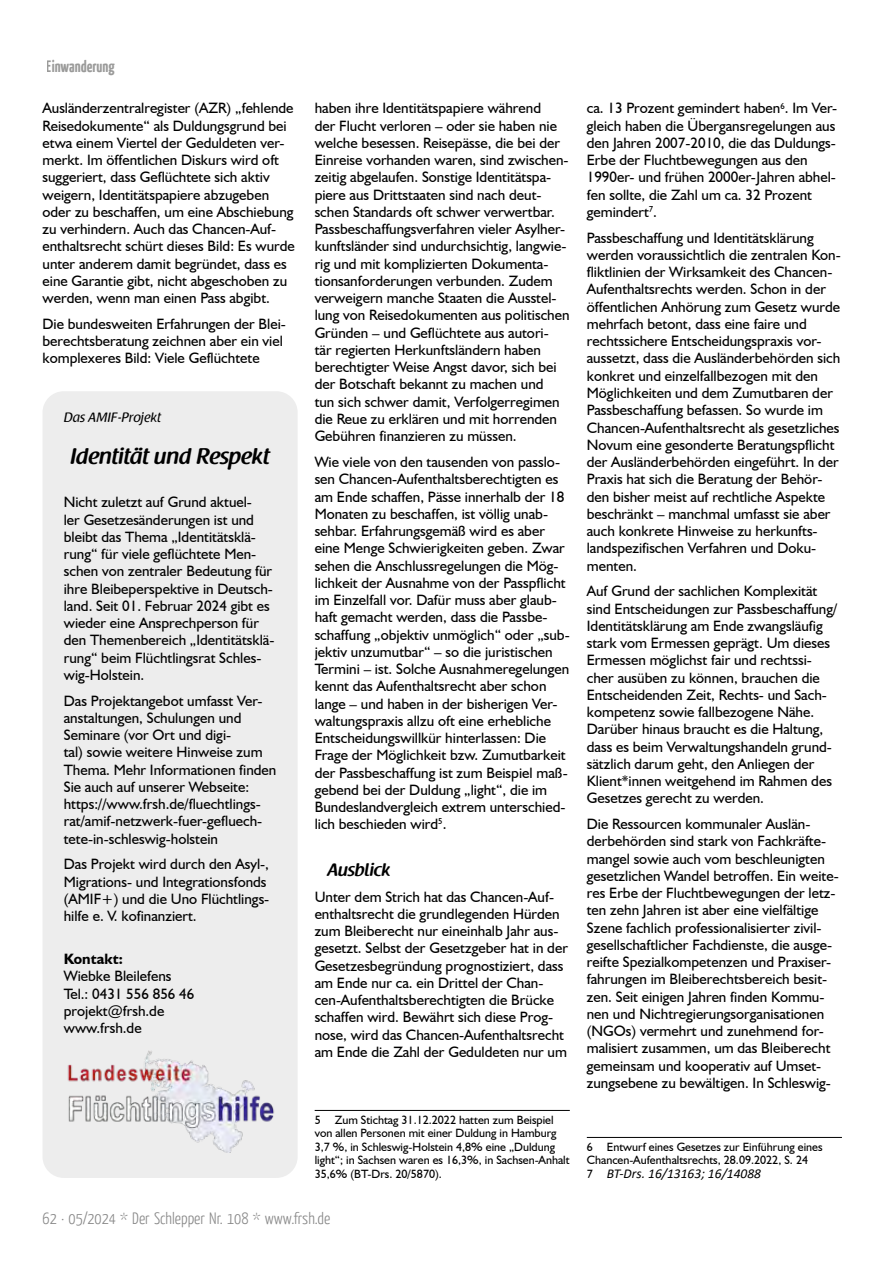
<style>
.page{position:relative;width:893px;height:1263px;background:#fff}
.page>*{position:absolute;margin:0;border:0;box-sizing:border-box;transform-origin:0 0}
.t1{font:600 22.5px "Raspoutine";color:#000}
.t2{font:600 18px "Raspoutine";color:#000}
.t3{font:300 16.5px "Yanone Kaffeesatz";color:#878787}
.t4{font:700 16.5px "Yanone Kaffeesatz";color:#575756}
.t5{font:15px/17.2px "Humanist 521 BT";color:#000}
.t6{font:700 15px "Humanist 521 BT";color:#000}
.t7{font:italic 13.5px "Calibri";color:#000}
.t8{font:13.5px "Raspoutine Classic";color:#000}
.t9{font:12px/13.5px "Humanist 521 BT";color:#000}
.s1{font-family:"Humanist 521 BT";font-style:normal;font-size:12px}
</style>
<div class="page">
<hr style="left:315px;top:1110px;width:255px;height:1px;background:#000">
<hr style="left:587px;top:1137px;width:255px;height:1px;background:#000">
<div style="left:43px;top:391px;width:255px;height:787px;background:#ededed;border-radius:21px"></div>
<img style="left:67px;top:1051px;width:207px;height:102px">
<p class="t4" style="left:47px;top:55px;width:70px">Einwanderung</p>
<p class="t5" style="left:43px;top:99px;width:254px">Ausländerzentralregister (AZR) „fehlende Reisedokumente“ als Duldungsgrund bei etwa einem Viertel der Geduldeten ver&shy;merkt. Im öffentlichen Diskurs wird oft suggeriert, dass Geflüchtete sich aktiv weigern, Identitätspapiere abzugeben oder zu beschaffen, um eine Abschiebung zu verhindern. Auch das Chancen-Auf&shy;enthaltsrecht schürt dieses Bild: Es wurde unter anderem damit begründet, dass es eine Garantie gibt, nicht abgeschoben zu werden, wenn man einen Pass abgibt.</p>
<p class="t5" style="left:43px;top:315px;width:245px">Die bundesweiten Erfahrungen der Blei&shy;berechtsberatung zeichnen aber ein viel komplexeres Bild: Viele Geflüchtete</p>
<p class="t8" style="left:64px;top:410px;width:99px">Das AMIF-Projekt</p>
<h1 class="t1" style="left:71px;top:444px;width:200px">Identität und Respekt</h1>
<p class="t5" style="left:64px;top:493px;width:212px">Nicht zuletzt auf Grund aktuel-<br>ler Gesetzesänderungen ist und bleibt das Thema „Identitätsklä&shy;rung“ für viele geflüchtete Men&shy;schen von zentraler Bedeutung für ihre Bleibeperspektive in Deutsch&shy;land. Seit 01. Februar 2024 gibt es wieder eine Ansprechperson für den Themenbereich „Identitätsklä&shy;rung“ beim Flüchtlingsrat Schles&shy;wig-Holstein.</p>
<p class="t5" style="left:64px;top:692px;width:214px">Das Projektangebot umfasst Ver&shy;anstaltungen, Schulungen und<br>Seminare (vor Ort und digi-<br>tal) sowie weitere Hinweise zum<br>Thema. Mehr Informationen finden<br>Sie auch auf unserer Webseite: https://www.frsh.de/fluechtlings&shy;rat/amif-netzwerk-fuer-gefluech&shy;tete-in-schleswig-holstein</p>
<p class="t5" style="left:64px;top:855px;width:207px">Das Projekt wird durch den Asyl-,<br>Migrations- und Integrationsfonds (AMIF+) und die Uno Flüchtlings&shy;hilfe e. V. kofinanziert.</p>
<p class="t6" style="left:64px;top:950px;width:60px">Kontakt:</p>
<p class="t5" style="left:64px;top:967px;width:132px">Wiebke Bleilefens<br>Tel.: 0431 556 856 46 projekt@frsh.de www.frsh.de</p>
<p class="t5" style="left:315px;top:99px;width:256px">haben ihre Identitätspapiere während<br>der Flucht verloren – oder sie haben nie welche besessen. Reisepässe, die bei der Einreise vorhanden waren, sind zwischen&shy;zeitig abgelaufen. Sonstige Identitätspa&shy;piere aus Drittstaaten sind nach deut&shy;schen Standards oft schwer verwertbar.<br>Passbeschaffungsverfahren vieler Asylher&shy;kunftsländer sind undurchsichtig, langwie&shy;rig und mit komplizierten Dokumenta&shy;tionsanforderungen verbunden. Zudem verweigern manche Staaten die Ausstel&shy;lung von Reisedokumenten aus politischen Gründen – und Geflüchtete aus autori-<br>tär regierten Herkunftsländern haben berechtigter Weise Angst davor, sich bei der Botschaft bekannt zu machen und<br>tun sich schwer damit, Verfolgerregimen die Reue zu erklären und mit horrenden Gebühren finanzieren zu müssen.</p>
<p class="t5" style="left:315px;top:453px;width:257px">Wie viele von den tausenden von passlo&shy;sen Chancen-Aufenthaltsberechtigten es am Ende schaffen, Pässe innerhalb der 18<br>Monaten zu beschaffen, ist völlig unab&shy;sehbar. Erfahrungsgemäß wird es aber eine Menge Schwierigkeiten geben. Zwar sehen die Anschlussregelungen die Mög&shy;lichkeit der Ausnahme von der Passpflicht im Einzelfall vor. Dafür muss aber glaub&shy;haft gemacht werden, dass die Passbe&shy;schaffung „objektiv unmöglich“ oder „sub&shy;jektiv unzumutbar“ – so die juristischen Termini – ist. Solche Ausnahmeregelungen kennt das Aufenthaltsrecht aber schon lange – und haben in der bisherigen Ver&shy;waltungspraxis allzu oft eine erhebliche Entscheidungswillkür hinterlassen: Die Frage der Möglichkeit bzw. Zumutbarkeit der Passbeschaffung ist zum Beispiel maß&shy;gebend bei der Duldung „light“, die im Bundeslandvergleich extrem unterschied&shy;lich beschieden wird<sup>5</sup>.</p>
<p class="t2" style="left:327px;top:859px;width:64px">Ausblick</p>
<p class="t5" style="left:315px;top:887px;width:255px">Unter dem Strich hat das Chancen-Auf&shy;enthaltsrecht die grundlegenden Hürden zum Bleiberecht nur eineinhalb Jahr aus&shy;gesetzt. Selbst der Gesetzgeber hat in der Gesetzesbegründung prognostiziert, dass am Ende nur ca. ein Drittel der Chan&shy;cen-Aufenthaltsberechtigten die Brücke schaffen wird. Bewährt sich diese Prog&shy;nose, wird das Chancen-Aufenthaltsrecht am Ende die Zahl der Geduldeten nur um</p>
<p class="t9" style="left:315px;top:1113px;width:256px">5 Zum Stichtag 31.12.2022 hatten zum Beispiel von allen Personen mit einer Duldung in Hamburg 3,7 %, in Schleswig-Holstein 4,8% eine „Duldung light“; in Sachsen waren es 16,3%, in Sachsen-Anhalt 35,6% (BT-Drs. 20/5870).</p>
<p class="t3" style="left:43px;top:1208px;width:289px">62 · 05/2024 * Der Schlepper Nr. 108 * www.frsh.de</p>
<p class="t5" style="left:587px;top:99px;width:252px">ca. 13 Prozent gemindert haben<sup>6</sup>. Im Ver&shy;gleich haben die Übergansregelungen aus den Jahren 2007-2010, die das Duldungs-Erbe der Fluchtbewegungen aus den 1990er- und frühen 2000er-Jahren abhel&shy;fen sollte, die Zahl um ca. 32 Prozent gemindert<sup>7</sup>.</p>
<p class="t5" style="left:587px;top:229px;width:256px">Passbeschaffung und Identitätsklärung werden voraussichtlich die zentralen Kon&shy;fliktlinien der Wirksamkeit des Chancen-Aufenthaltsrechts werden. Schon in der öffentlichen Anhörung zum Gesetz wurde mehrfach betont, dass eine faire und rechtssichere Entscheidungspraxis vor&shy;aussetzt, dass die Ausländerbehörden sich konkret und einzelfallbezogen mit den Möglichkeiten und dem Zumutbaren der Passbeschaffung befassen. So wurde im Chancen-Aufenthaltsrecht als gesetzliches Novum eine gesonderte Beratungspflicht der Ausländerbehörden eingeführt. In der Praxis hat sich die Beratung der Behör&shy;den bisher meist auf rechtliche Aspekte beschränkt – manchmal umfasst sie aber auch konkrete Hinweise zu herkunfts&shy;landspezifischen Verfahren und Doku&shy;menten.</p>
<p class="t5" style="left:587px;top:582px;width:252px">Auf Grund der sachlichen Komplexität sind Entscheidungen zur Passbeschaffung/ Identitätsklärung am Ende zwangsläufig stark vom Ermessen geprägt. Um dieses Ermessen möglichst fair und rechtssi&shy;cher ausüben zu können, brauchen die Entscheidenden Zeit, Rechts- und Sach&shy;kompetenz sowie fallbezogene Nähe.<br>Darüber hinaus braucht es die Haltung, dass es beim Verwaltungshandeln grund&shy;sätzlich darum geht, den Anliegen der Klient*innen weitgehend im Rahmen des Gesetzes gerecht zu werden.</p>
<p class="t5" style="left:587px;top:815px;width:253px">Die Ressourcen kommunaler Auslän&shy;derbehörden sind stark von Fachkräfte&shy;mangel sowie auch vom beschleunigten gesetzlichen Wandel betroffen. Ein weite&shy;res Erbe der Fluchtbewegungen der letz&shy;ten zehn Jahren ist aber eine vielfältige Szene fachlich professionalisierter zivil&shy;gesellschaftlicher Fachdienste, die ausge&shy;reifte Spezialkompetenzen und Praxiser&shy;fahrungen im Bleiberechtsbereich besit&shy;zen. Seit einigen Jahren finden Kommu&shy;nen und Nichtregierungsorganisationen (NGOs) vermehrt und zunehmend for&shy;malisiert zusammen, um das Bleiberecht gemeinsam und kooperativ auf Umset&shy;zungsebene zu bewältigen. In Schleswig-</p>
<p class="t9" style="left:587px;top:1140px;width:237px">6 Entwurf eines Gesetzes zur Einführung eines<br>Chancen-Aufenthaltsrechts, 28.09.2022, S. 24</p>
<p class="t7" style="left:587px;top:1164px;width:176px"><span class="s1">7</span> BT-Drs. 16/13163; 16/14088</p>
</div>
